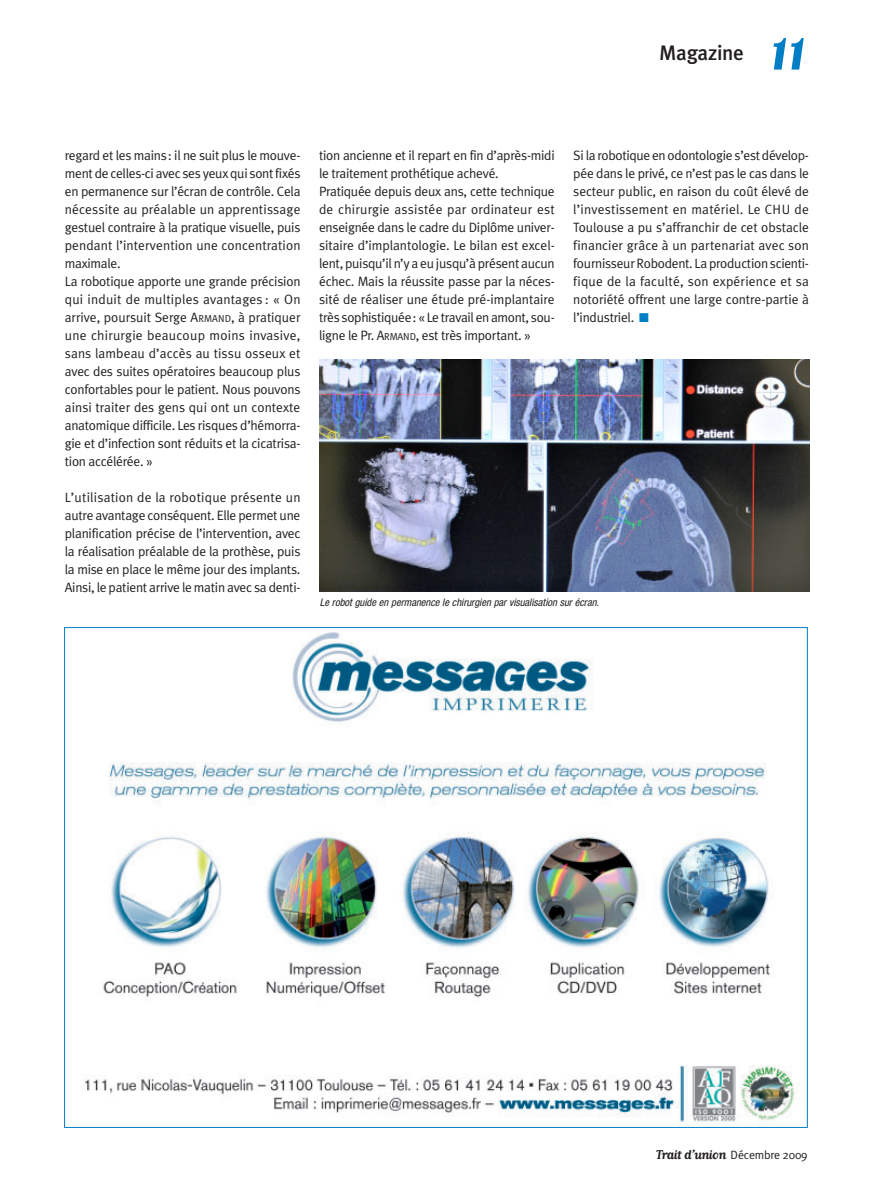
<style>
.page{position:relative;width:893px;height:1191px;background:#fff}
.page>*{position:absolute;margin:0;border:0;box-sizing:border-box;transform-origin:0 0}
.t1{font:700 67.5px "Matrix Script";color:#007ec5}
.t2{font:500 21px "Meta Plus";letter-spacing:-.015em;color:#231f20}
.t3{font:700 15px "Matrix Script";letter-spacing:-.04em;color:#231f20}
.t4{font:13.5px/18px "Meta Plus Normal";letter-spacing:-.02em;color:#231f20}
.t5{font:italic condensed 10.5px "Helvetica Neue";color:#231f20}
.s1{font-size:10.2px}
.s2{color:#007ec5}
.s3{font-family:"Meta Plus Normal";font-weight:400;font-size:12px}
</style>
<div class="page">
<img style="left:320px;top:359px;width:489px;height:233px">
<img style="left:84px;top:632px;width:713px;height:492px">
<h2 class="t2" style="left:659px;top:42px;width:86px">Magazine</h2>
<h1 class="t1" style="left:769px;top:7px;width:41px">11</h1>
<p class="t4" style="left:65px;top:147px;width:237px">regard et les mains: il ne suit plus le mouve&shy;ment de celles-ci avec ses yeux qui sont fixés en permanence sur l’écran de contrôle. Cela nécessite au préalable un apprentissage gestuel contraire à la pratique visuelle, puis pendant l’intervention une concentration maximale.<br>La robotique apporte une grande précision qui induit de multiples avantages : « On arrive, poursuit Serge A<span class="s1">RMAND</span>, à pratiquer une chirurgie beaucoup moins invasive, sans lambeau d’accès au tissu osseux et avec des suites opératoires beaucoup plus confortables pour le patient. Nous pouvons ainsi traiter des gens qui ont un contexte anatomique difficile. Les risques d’hémorra&shy;gie et d’infection sont réduits et la cicatrisa&shy;tion accélérée. »</p>
<p class="t4" style="left:65px;top:489px;width:237px;text-align:justify">L’utilisation de la robotique présente un autre avantage conséquent. Elle permet une planification précise de l’intervention, avec la réalisation préalable de la prothèse, puis la mise en place le même jour des implants.<br>Ainsi, le patient arrive le matin avec sa denti-</p>
<p class="t4" style="left:319px;top:147px;width:237px">tion ancienne et il repart en fin d’après-midi le traitement prothétique achevé.<br>Pratiquée depuis deux ans, cette technique de chirurgie assistée par ordinateur est enseignée dans le cadre du Diplôme univer&shy;sitaire d’implantologie. Le bilan est excel&shy;lent, puisqu’il n’y a eu jusqu’à présent aucun échec. Mais la réussite passe par la néces&shy;sité de réaliser une étude pré-implantaire très sophistiquée: « Le travail en amont, sou&shy;ligne le Pr. A<span class="s1">RMAND</span>, est très important. »</p>
<p class="t4" style="left:573px;top:147px;width:237px;text-align:justify">Si la robotique en odontologie s’est dévelop&shy;pée dans le privé, ce n’est pas le cas dans le secteur public, en raison du coût élevé de l’investissement en matériel. Le CHU de Toulouse a pu s’affranchir de cet obstacle financier grâce à un partenariat avec son fournisseur Robodent. La production scienti&shy;fique de la faculté, son expérience et sa notoriété offrent une large contre-partie à l’industriel. <span class="s2">■</span></p>
<p class="t5" style="left:320px;top:598px;width:283px">Le robot guide en permanence le chirurgien par visualisation sur écran.</p>
<p class="t3" style="left:656px;top:1145px;width:153px">Trait d’union <span class="s3">Décembre 2009</span></p>
</div>
